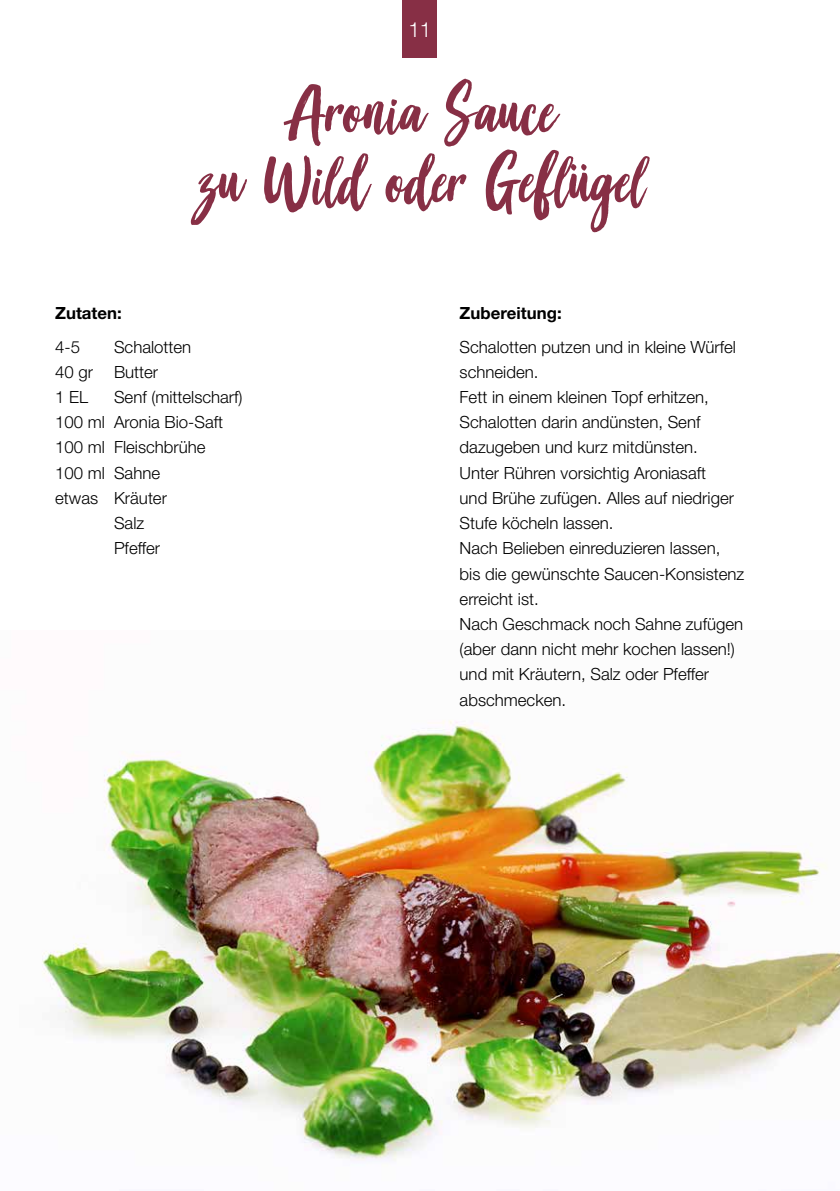
<style>
.page{position:relative;width:840px;height:1191px;background:#fff}
.page>*{position:absolute;margin:0;border:0;box-sizing:border-box;transform-origin:0 0}
.t1{font:72.8px/70px "Good Vibes";color:#872f45;text-align:center}
.t2{font:61.6px "Sveglia Script";color:#872f45}
.t3{font:300 20.8px "Helvetica Neue LT Pro";color:#fff}
.t4{font:300 16.8px/25.2px "Helvetica Neue LT Pro";color:#000}
.t5{font:700 16.8px "Helvetica Neue LT Pro";color:#000}
</style>
<div class="page">
<img style="left:42px;top:720px;width:797px;height:441px">
<div style="left:403px;top:0;width:34px;height:57px;background:#872f45"></div>
<p class="t3" style="left:408px;top:17px;width:25px">11</p>
<h1 class="t1" style="left:197px;top:85px;width:450px">Aronia Sauce<br>zu Wild oder Geflugel</h1>
<h2 class="t2" style="left:562px;top:113px;width:31px">..</h2>
<p class="t5" style="left:55px;top:303px;width:68px">Zutaten:</p>
<p class="t4" style="left:55px;top:334px;width:26px">4-5</p>
<p class="t4" style="left:55px;top:334px;width:137px;text-indent:59px">Schalotten<br>40 gr Butter<br>1 EL</p>
<p class="t4" style="left:114px;top:384px;width:130px">Senf (mittelscharf)</p>
<p class="t4" style="left:55px;top:409px;width:169px">100 ml Aronia Bio-Saft</p>
<p class="t4" style="left:55px;top:434px;width:152px">100 ml Fleischbrühe</p>
<p class="t4" style="left:55px;top:460px;width:106px">100 ml Sahne</p>
<p class="t4" style="left:55px;top:485px;width:113px">etwas Kräuter</p>
<p class="t4" style="left:114px;top:510px;width:32px">Salz</p>
<p class="t4" style="left:114px;top:535px;width:48px">Pfeffer</p>
<p class="t5" style="left:459px;top:303px;width:104px">Zubereitung:</p>
<p class="t4" style="left:459px;top:334px;width:286px">Schalotten putzen und in kleine Würfel schneiden.<br>Fett in einem kleinen Topf erhitzen,<br>Schalotten darin andünsten, Senf dazugeben und kurz mitdünsten.<br>Unter Rühren vorsichtig Aroniasaft<br>und Brühe zufügen. Alles auf niedriger<br>Stufe köcheln lassen.<br>Nach Belieben einreduzieren lassen, bis die gewünschte Saucen-Konsistenz erreicht ist.<br>Nach Geschmack noch Sahne zufügen (aber dann nicht mehr kochen lassen!) und mit Kräutern, Salz oder Pfeffer abschmecken.</p>
</div>
